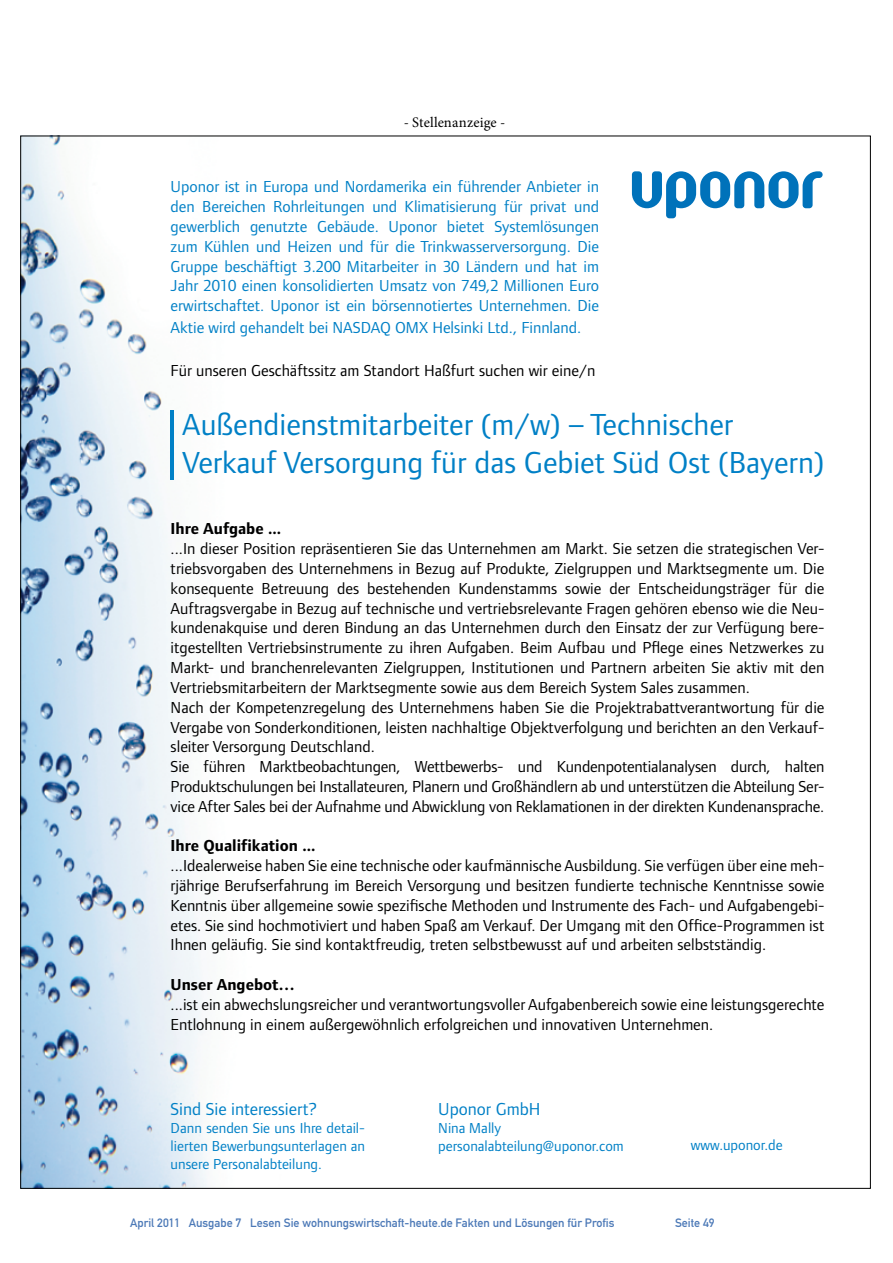
<style>
.page{position:relative;width:893px;height:1263px;background:#fff}
.page>*{position:absolute;margin:0;border:0;box-sizing:border-box;transform-origin:0 0}
.t1{font:31.5px/37.8px "Foundry Form Sans";color:#0080c6}
.t2{font:18px "Foundry Form Sans";color:#0080c6}
.t3{font:16.5px/19.8px "Foundry Form Sans";color:#000;text-align:justify}
.t4{font:16.5px/19.8px "Foundry Form Sans";color:#0080c6;text-align:justify}
.t5{font:700 16.5px "Foundry Form Sans";color:#000}
.t6{font:15px/18px "Foundry Form Sans";color:#0080c6;text-align:justify}
.Fliesstext{font:14.7px "Minion Pro";letter-spacing:.005em;color:#000}
.t7{font:12px "DIN Mittelschrift";color:#4c79b7}
</style>
<div class="page">
<img style="left:22px;top:138px;width:185px;height:1049px">
<svg style="left:632px;top:171px;width:191px;height:47px"></svg>
<hr style="left:171px;top:410px;width:3px;height:69px;background:#0080c6">
<p class="Fliesstext" style="left:404px;top:113px;width:103px">- Stellenanzeige -</p>
<p class="t4" style="left:171px;top:177px;width:430px">Uponor ist in Europa und Nordamerika ein führender Anbieter in den Bereichen Rohrleitungen und Klimatisierung für privat und gewerblich genutzte Gebäude. Uponor bietet Systemlösungen zum Kühlen und Heizen und für die Trinkwasserversorgung. Die Gruppe beschäftigt 3.200 Mitarbeiter in 30 Ländern und hat im Jahr 2010 einen konsolidierten Umsatz von 749,2 Millionen Euro erwirtschaftet. Uponor ist ein börsennotiertes Unternehmen. Die</p>
<p class="t4" style="left:171px;top:317px;width:412px">Aktie wird gehandelt bei NASDAQ OMX Helsinki Ltd., Finnland.</p>
<p class="t3" style="left:171px;top:360px;width:426px">Für unseren Geschäftssitz am Standort Haßfurt suchen wir eine/n</p>
<p class="t1" style="left:182px;top:406px;width:643px">Außendienstmitarbeiter (m/w) – Technischer<br>Verkauf Versorgung für das Gebiet Süd Ost (Bayern)</p>
<p class="t5" style="left:171px;top:520px;width:112px">Ihre Aufgabe ...</p>
<p class="t3" style="left:171px;top:539px;width:655px">...In dieser Position repräsentieren Sie das Unternehmen am Markt. Sie setzen die strategischen Ver&shy;triebsvorgaben des Unternehmens in Bezug auf Produkte, Zielgruppen und Marktsegmente um. Die konsequente Betreuung des bestehenden Kundenstamms sowie der Entscheidungsträger für die Auftragsvergabe in Bezug auf technische und vertriebsrelevante Fragen gehören ebenso wie die Neu&shy;kundenakquise und deren Bindung an das Unternehmen durch den Einsatz der zur Verfügung bere&shy;itgestellten Vertriebsinstrumente zu ihren Aufgaben. Beim Aufbau und Pflege eines Netzwerkes zu Markt- und branchenrelevanten Zielgruppen, Institutionen und Partnern arbeiten Sie aktiv mit den Vertriebsmitarbeitern der Marktsegmente sowie aus dem Bereich System Sales zusammen.</p>
<p class="t3" style="left:171px;top:697px;width:655px">Nach der Kompetenzregelung des Unternehmens haben Sie die Projektrabattverantwortung für die Vergabe von Sonderkonditionen, leisten nachhaltige Objektverfolgung und berichten an den Verkauf&shy;sleiter Versorgung Deutschland.</p>
<p class="t3" style="left:171px;top:756px;width:655px">Sie führen Marktbeobachtungen, Wettbewerbs- und Kundenpotentialanalysen durch, halten Produktschulungen bei Installateuren, Planern und Großhändlern ab und unterstützen die Abteilung Ser&shy;vice After Sales bei der Aufnahme und Abwicklung von Reklamationen in der direkten Kundenansprache.</p>
<p class="t5" style="left:171px;top:836px;width:146px">Ihre Qualifikation ...</p>
<p class="t3" style="left:171px;top:855px;width:655px">...Idealerweise haben Sie eine technische oder kaufmännische Ausbildung. Sie verfügen über eine meh&shy;rjährige Berufserfahrung im Bereich Versorgung und besitzen fundierte technische Kenntnisse sowie Kenntnis über allgemeine sowie spezifische Methoden und Instrumente des Fach- und Aufgabengebi&shy;etes. Sie sind hochmotiviert und haben Spaß am Verkauf. Der Umgang mit den Office-Programmen ist Ihnen geläufig. Sie sind kontaktfreudig, treten selbstbewusst auf und arbeiten selbstständig.</p>
<p class="t5" style="left:171px;top:975px;width:126px">Unser Angebot…</p>
<p class="t3" style="left:171px;top:994px;width:655px">...ist ein abwechslungsreicher und verantwortungsvoller Aufgabenbereich sowie eine leistungsgerechte<br>Entlohnung in einem außergewöhnlich erfolgreichen und innovativen Unternehmen.</p>
<p class="t2" style="left:171px;top:1098px;width:148px">Sind Sie interessiert?</p>
<p class="t6" style="left:171px;top:1118px;width:196px">Dann senden Sie uns Ihre detail&shy;lierten Bewerbungsunterlagen an unsere Personalabteilung.</p>
<p class="t2" style="left:438px;top:1098px;width:104px">Uponor GmbH</p>
<p class="t6" style="left:438px;top:1118px;width:64px">Nina Mally</p>
<p class="t6" style="left:438px;top:1136px;width:187px">personalabteilung@uponor.com</p>
<p class="t6" style="left:691px;top:1136px;width:93px">www.uponor.de</p>
<p class="t7" style="left:130px;top:1216px;width:486px">April 2011 Ausgabe 7 Lesen Sie wohnungswirtschaft-heute.de Fakten und Lösungen für Profis</p>
<p class="t7" style="left:675px;top:1216px;width:41px">Seite 49</p>
</div>
